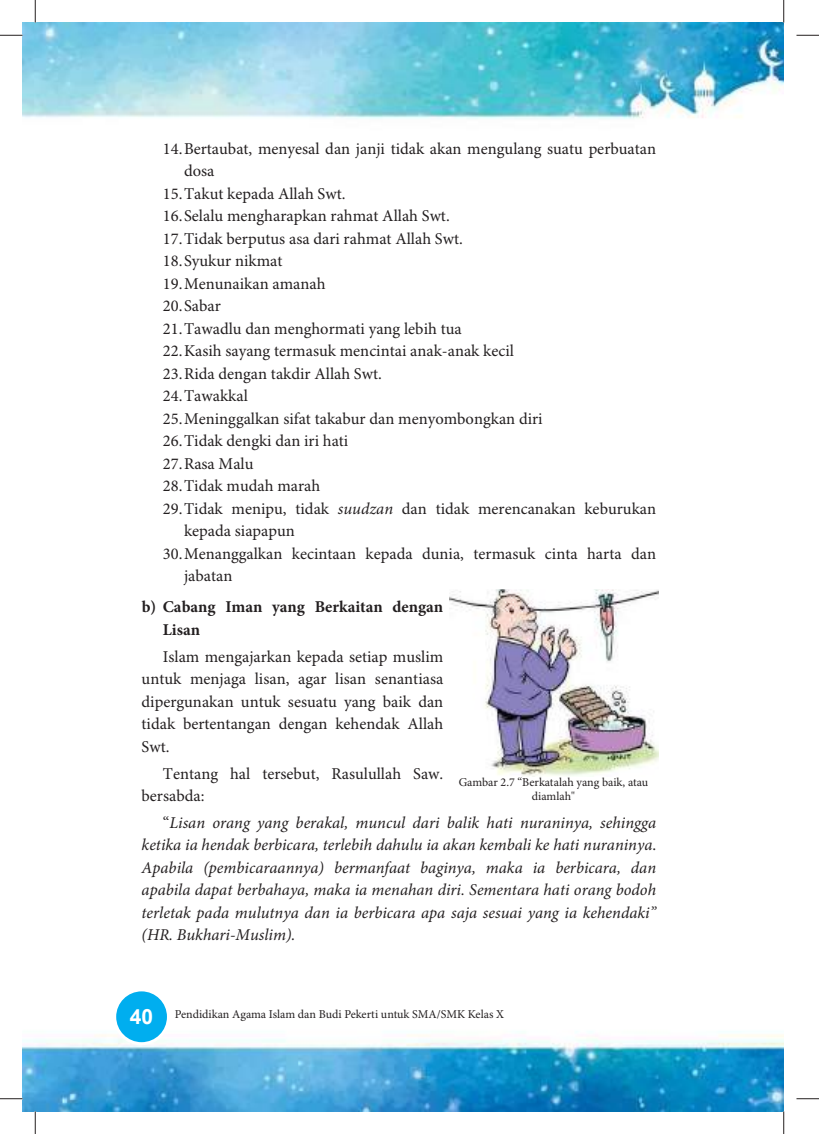
<style>
.page{position:relative;width:819px;height:1134px;background:#fff}
.page>*{position:absolute;margin:0;border:0;box-sizing:border-box;transform-origin:0 0}
.t1{font:700 21px "Arial";color:#fff}
.t2{font:16.5px/22.5px "Minion Pro";color:#231f20}
.t3{font:italic 16.5px/22.5px "Minion Pro";color:#231f20;text-align:justify}
.t4{font:700 16.5px/22.5px "Minion Pro";color:#231f20}
.t5{font:12px/14.4px "Minion Pro";color:#231f20;text-align:center}
.s1{font-style:italic}
.s2{font-style:normal}
</style>
<div class="page">
<img style="left:22px;top:22px;width:762px;height:1089px">
<div style="left:115px;top:989px;width:53px;height:54px;background:#00aeef;border-radius:50%"></div>
<div style="left:113px;top:988px;width:57px;height:57px;border:3px solid #fff;border-radius:50%"></div>
<img style="left:449px;top:589px;width:209px;height:187px">
<hr style="left:0;top:34px;width:23px;height:2px;background:#fff">
<hr style="left:0;top:1097px;width:23px;height:2px;background:#fff">
<hr style="left:34px;top:0;width:2px;height:23px;background:#fff">
<svg style="left:0;top:35px;width:23px;height:1px"></svg>
<svg style="left:796px;top:35px;width:23px;height:1px"></svg>
<svg style="left:0;top:1098px;width:23px;height:1px"></svg>
<svg style="left:796px;top:1098px;width:23px;height:1px"></svg>
<svg style="left:35px;top:0;width:1px;height:23px"></svg>
<svg style="left:35px;top:1111px;width:1px;height:23px"></svg>
<svg style="left:783px;top:0;width:1px;height:23px"></svg>
<svg style="left:783px;top:1111px;width:1px;height:23px"></svg>
<p class="t2" style="left:184px;top:138px;width:473px;text-indent:-21px">14. Bertaubat, menyesal dan janji tidak akan mengulang suatu perbuatan dosa</p>
<p class="t2" style="left:163px;top:183px;width:184px">15. Takut kepada Allah Swt.</p>
<p class="t2" style="left:163px;top:205px;width:288px">16. Selalu mengharapkan rahmat Allah Swt.</p>
<p class="t2" style="left:163px;top:228px;width:301px">17. Tidak berputus asa dari rahmat Allah Swt.</p>
<p class="t2" style="left:163px;top:250px;width:121px">18. Syukur nikmat</p>
<p class="t2" style="left:163px;top:273px;width:164px">19. Menunaikan amanah</p>
<p class="t2" style="left:163px;top:295px;width:60px">20. Sabar</p>
<p class="t2" style="left:163px;top:318px;width:300px">21. Tawadlu dan menghormati yang lebih tua</p>
<p class="t2" style="left:163px;top:340px;width:353px">22. Kasih sayang termasuk mencintai anak-anak kecil</p>
<p class="t2" style="left:163px;top:363px;width:221px">23. Rida dengan takdir Allah Swt.</p>
<p class="t2" style="left:163px;top:385px;width:87px">24. Tawakkal</p>
<p class="t2" style="left:163px;top:408px;width:381px">25. Meninggalkan sifat takabur dan menyombongkan diri</p>
<p class="t2" style="left:163px;top:430px;width:187px">26. Tidak dengki dan iri hati</p>
<p class="t2" style="left:163px;top:453px;width:92px">27. Rasa Malu</p>
<p class="t2" style="left:163px;top:475px;width:159px">28. Tidak mudah marah</p>
<p class="t2" style="left:184px;top:498px;width:473px;text-indent:-21px">29. Tidak menipu, tidak <span class="s1">suudzan</span> dan tidak merencanakan keburukan kepada siapapun</p>
<p class="t2" style="left:184px;top:543px;width:473px;text-indent:-21px">30. Menanggalkan kecintaan kepada dunia, termasuk cinta harta dan jabatan</p>
<p class="t4" style="left:163px;top:597px;width:282px;text-indent:-21px">b) Cabang Iman yang Berkaitan dengan<br>Lisan</p>
<p class="t2" style="left:142px;top:646px;width:303px;text-align:justify;text-indent:21px">Islam mengajarkan kepada setiap muslim untuk menjaga lisan, agar lisan senantiasa dipergunakan untuk sesuatu yang baik dan tidak bertentangan dengan kehendak Allah Swt.</p>
<p class="t2" style="left:142px;top:762px;width:303px;text-indent:21px">Tentang hal tersebut, Rasulullah Saw. bersabda:</p>
<p class="t3" style="left:142px;top:812px;width:516px;text-indent:21px"><span class="s2">“</span>Lisan orang yang berakal, muncul dari balik hati nuraninya, sehingga ketika ia hendak berbicara, terlebih dahulu ia akan kembali ke hati nuraninya<span class="s2">.<br></span>Apabila (pembicaraannya) bermanfaat baginya, maka ia berbicara, dan apabila dapat berbahaya, maka ia menahan diri. Sementara hati orang bodoh terletak pada mulutnya dan ia berbicara apa saja sesuai yang ia kehendaki” (HR. Bukhari-Muslim).</p>
<p class="t5" style="left:459px;top:775px;width:191px">Gambar 2.7 “Berkatalah yang baik, atau diamlah"</p>
<p class="t1" style="left:130px;top:1004px;width:25px">40</p>
<p class="t5" style="left:175px;top:1007px;width:331px">Pendidikan Agama Islam dan Budi Pekerti untuk SMA/SMK Kelas X</p>
</div>
